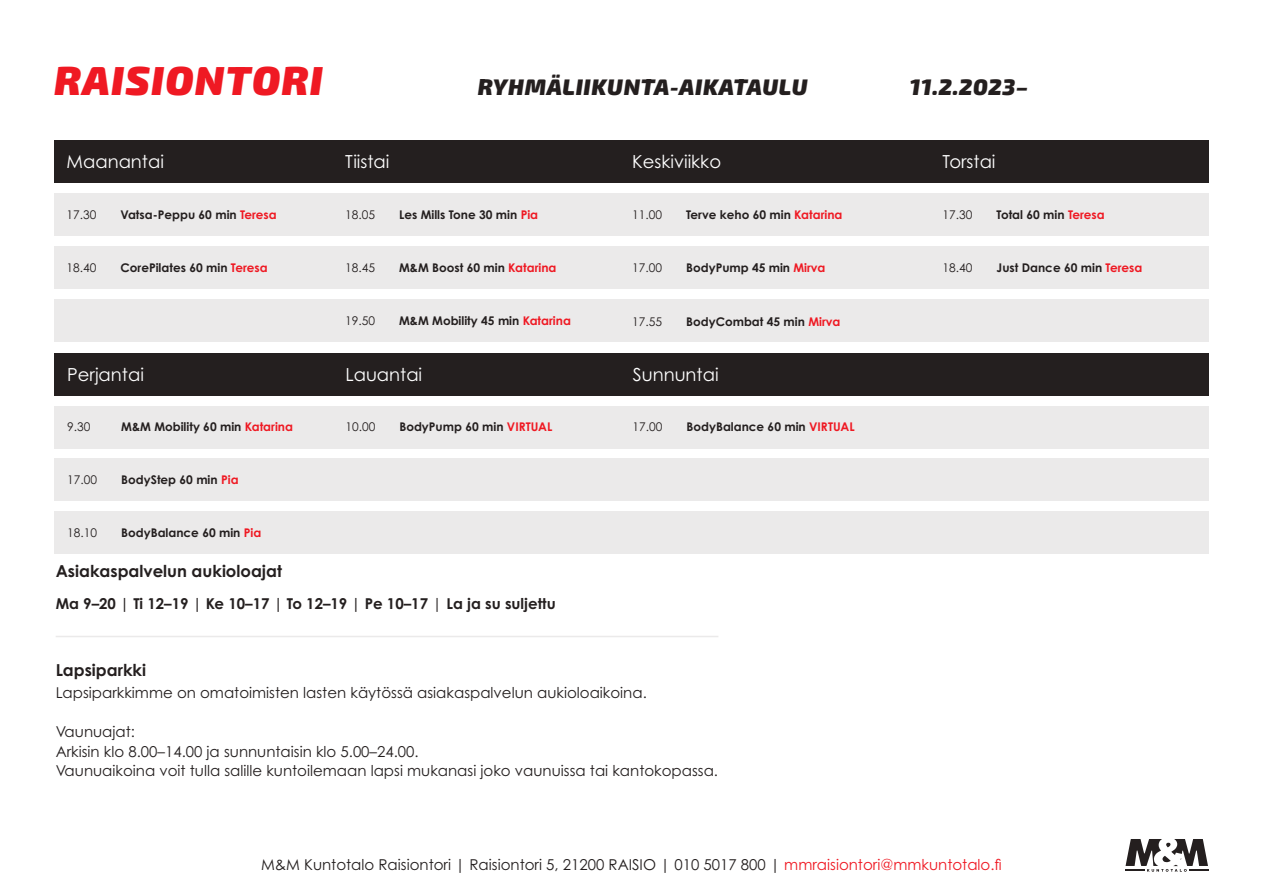
<style>
.page{position:relative;width:1263px;height:893px;background:#fff}
.page>*{position:absolute;margin:0;border:0;box-sizing:border-box;transform-origin:0 0}
.t1{font:italic 900 40.5px "Exo 2";letter-spacing:.03em;color:#ef1923}
.t2{font:italic 900 22.5px "Exo 2";letter-spacing:.03em;color:#241f1f}
.t3{font:18px "Century Gothic Pro";color:#fff}
.t4{font:700 16.5px "Century Gothic Pro";color:#241f1f}
.t5{font:15px/19.5px "Century Gothic Pro";color:#241f1f}
.t6{font:700 15px "Century Gothic Pro";color:#241f1f}
.t7{font:700 12px "Century Gothic Pro";color:#241f1f}
.t8{font:12px "Century Gothic Pro";color:#241f1f}
.s1{color:#ef1923}
.s2{font-weight:400}
</style>
<div class="page">
<div style="left:54px;top:140px;width:1154px;height:43px;background:#241f1f"></div>
<div style="left:54px;top:247px;width:1154px;height:42px;background:#ebeaea"></div>
<div style="left:54px;top:300px;width:1154px;height:42px;background:#ebeaea"></div>
<div style="left:54px;top:193px;width:1154px;height:43px;background:#ebeaea"></div>
<div style="left:54px;top:353px;width:1154px;height:42px;background:#241f1f"></div>
<div style="left:54px;top:406px;width:1154px;height:42px;background:#ebeaea"></div>
<div style="left:54px;top:459px;width:1154px;height:42px;background:#ebeaea"></div>
<div style="left:54px;top:512px;width:1154px;height:42px;background:#ebeaea"></div>
<svg style="left:1125px;top:839px;width:84px;height:33px"></svg>
<hr style="left:56px;top:636px;width:662px;height:1px;background:#ebeaea">
<h1 class="t1" style="left:54px;top:52px;width:270px">RAISIONTORI</h1>
<h2 class="t2" style="left:478px;top:71px;width:331px">RYHMÄLIIKUNTA-AIKATAULU</h2>
<h2 class="t2" style="left:910px;top:71px;width:120px">11.2.2023–</h2>
<h3 class="t3" style="left:67px;top:151px;width:99px">Maanantai</h3>
<h3 class="t3" style="left:345px;top:151px;width:46px">Tiistai</h3>
<h3 class="t3" style="left:632px;top:151px;width:90px">Keskiviikko</h3>
<h3 class="t3" style="left:942px;top:151px;width:54px">Torstai</h3>
<p class="t8" style="left:67px;top:207px;width:31px">17.30</p>
<p class="t7" style="left:121px;top:207px;width:158px">Vatsa-Peppu 60 min <span class="s1">Teresa</span></p>
<p class="t8" style="left:345px;top:207px;width:31px">18.05</p>
<p class="t7" style="left:399px;top:207px;width:141px">Les Mills Tone 30 min <span class="s1">Pia</span></p>
<p class="t8" style="left:632px;top:207px;width:31px">11.00</p>
<p class="t7" style="left:686px;top:207px;width:158px">Terve keho 60 min <span class="s1">Katarina</span></p>
<p class="t8" style="left:67px;top:261px;width:31px">18.40</p>
<p class="t7" style="left:121px;top:260px;width:149px">CorePilates 60 min <span class="s1">Teresa</span></p>
<p class="t8" style="left:345px;top:261px;width:31px">18.45</p>
<p class="t7" style="left:399px;top:260px;width:159px">M&amp;M Boost 60 min <span class="s1">Katarina</span></p>
<p class="t8" style="left:345px;top:314px;width:31px">19.50</p>
<p class="t7" style="left:399px;top:314px;width:173px">M&amp;M Mobility 45 min <span class="s1">Katarina</span></p>
<p class="t8" style="left:632px;top:261px;width:31px">17.00</p>
<p class="t7" style="left:686px;top:260px;width:141px">BodyPump 45 min <span class="s1">Mirva</span></p>
<p class="t8" style="left:632px;top:315px;width:31px">17.55</p>
<p class="t7" style="left:686px;top:315px;width:156px">BodyCombat 45 min <span class="s1">Mirva</span></p>
<h3 class="t3" style="left:67px;top:363px;width:78px">Perjantai</h3>
<h3 class="t3" style="left:345px;top:363px;width:78px">Lauantai</h3>
<h3 class="t3" style="left:633px;top:363px;width:87px">Sunnuntai</h3>
<p class="t8" style="left:67px;top:420px;width:25px">9.30</p>
<p class="t7" style="left:121px;top:420px;width:173px">M&amp;M Mobility 60 min <span class="s1">Katarina</span></p>
<p class="t8" style="left:67px;top:473px;width:31px">17.00</p>
<p class="t7" style="left:121px;top:473px;width:119px">BodyStep 60 min <span class="s1">Pia</span></p>
<p class="t8" style="left:67px;top:526px;width:31px">18.10</p>
<p class="t7" style="left:121px;top:525px;width:142px">BodyBalance 60 min <span class="s1">Pia</span></p>
<h3 class="t4" style="left:56px;top:561px;width:228px">Asiakaspalvelun aukioloajat</h3>
<p class="t8" style="left:345px;top:420px;width:31px">10.00</p>
<p class="t7" style="left:399px;top:420px;width:155px">BodyPump 60 min <span class="s1">VIRTUAL</span></p>
<p class="t8" style="left:632px;top:420px;width:31px">17.00</p>
<p class="t7" style="left:686px;top:420px;width:170px">BodyBalance 60 min <span class="s1">VIRTUAL</span></p>
<p class="t6" style="left:56px;top:595px;width:501px">Ma 9–20 | Ti 12–19 | Ke 10–17 | To 12–19 | Pe 10–17 <span class="s2">|</span> La ja su suljettu</p>
<h3 class="t4" style="left:56px;top:659px;width:92px">Lapsiparkki</h3>
<p class="t5" style="left:56px;top:683px;width:593px">Lapsiparkkimme on omatoimisten lasten käytössä asiakaspalvelun aukioloaikoina.</p>
<p class="t5" style="left:56px;top:722px;width:664px">Vaunuajat:<br>Arkisin klo 8.00–14.00 ja sunnuntaisin klo 5.00–24.00.<br>Vaunuaikoina voit tulla salille kuntoilemaan lapsi mukanasi joko vaunuissa tai kantokopassa.</p>
<p class="t8" style="left:942px;top:207px;width:31px">17.30</p>
<p class="t7" style="left:996px;top:207px;width:110px">Total 60 min <span class="s1">Teresa</span></p>
<p class="t8" style="left:942px;top:261px;width:31px">18.40</p>
<p class="t7" style="left:996px;top:260px;width:147px">Just Dance 60 min <span class="s1">Teresa</span></p>
<p class="t5" style="left:261px;top:855px;width:742px">M&amp;M Kuntotalo Raisiontori | Raisiontori 5, 21200 RAISIO | 010 5017 800 | <span class="s1">mmraisiontori@mmkuntotalo.fi</span></p>
</div>
